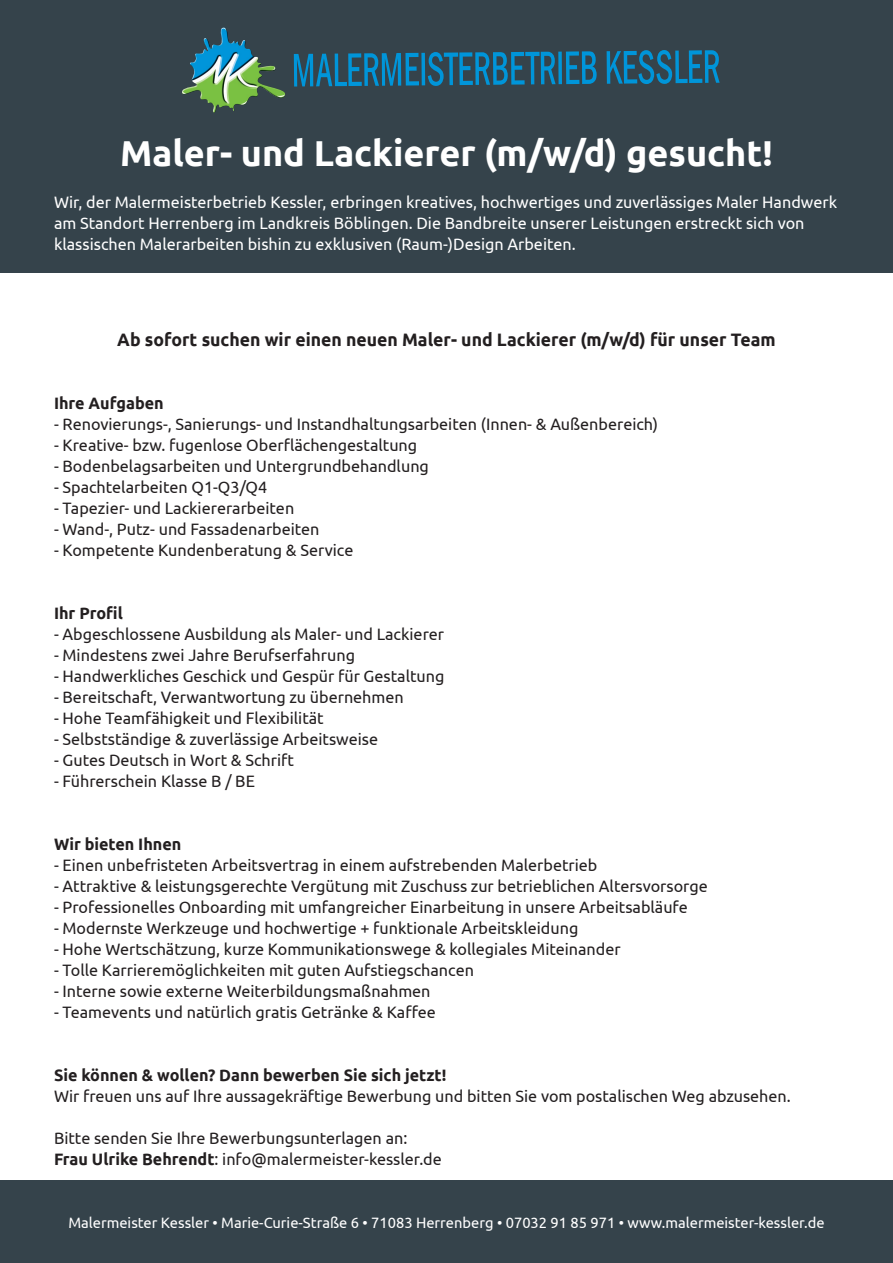
<style>
.page{position:relative;width:893px;height:1263px;background:#fff}
.page>*{position:absolute;margin:0;border:0;box-sizing:border-box;transform-origin:0 0}
.t1{font:700 36px "Ubuntu";color:#fff}
.t2{font:700 18px "Ubuntu";color:#231f20}
.t3{font:16.5px/21px "Ubuntu";color:#231f20}
.t4{font:16.5px/21px "Ubuntu";color:#fff}
.t5{font:700 16.5px "Ubuntu";color:#231f20}
.t6{font:15px "Ubuntu";color:#fff}
.s1{font-weight:700}
</style>
<div class="page">
<div style="left:0;top:1180px;width:893px;height:83px;background:#35434b"></div>
<div style="left:0;top:0;width:893px;height:218px;background:#35434b"></div>
<div style="left:0;top:190px;width:893px;height:83px;background:#35434b"></div>
<svg style="left:294px;top:50px;width:426px;height:37px"></svg>
<img style="left:182px;top:28px;width:103px;height:85px">
<h1 class="t1" style="left:120px;top:131px;width:654px">Maler- und Lackierer (m/w/d) gesucht!</h1>
<p class="t4" style="left:54px;top:191px;width:785px">Wir, der Malermeisterbetrieb Kessler, erbringen kreatives, hochwertiges und zuverlässiges Maler Handwerk am Standort Herrenberg im Landkreis Böblingen. Die Bandbreite unserer Leistungen erstreckt sich von klassischen Malerarbeiten bishin zu exklusiven (Raum-)Design Arbeiten.</p>
<p class="t2" style="left:117px;top:329px;width:660px">Ab sofort suchen wir einen neuen Maler- und Lackierer (m/w/d) für unser Team</p>
<p class="t5" style="left:54px;top:393px;width:111px">Ihre Aufgaben</p>
<p class="t3" style="left:54px;top:413px;width:606px">- Renovierungs-, Sanierungs- und Instandhaltungsarbeiten (Innen- &amp; Außenbereich)</p>
<p class="t3" style="left:54px;top:434px;width:365px">- Kreative- bzw. fugenlose Oberflächengestaltung</p>
<p class="t3" style="left:54px;top:455px;width:376px">- Bodenbelagsarbeiten und Untergrundbehandlung</p>
<p class="t3" style="left:54px;top:476px;width:215px">- Spachtelarbeiten Q1-Q3/Q4</p>
<p class="t3" style="left:54px;top:497px;width:242px">- Tapezier- und Lackiererarbeiten</p>
<p class="t3" style="left:54px;top:518px;width:267px">- Wand-, Putz- und Fassadenarbeiten</p>
<p class="t3" style="left:54px;top:539px;width:301px">- Kompetente Kundenberatung &amp; Service</p>
<p class="t5" style="left:54px;top:603px;width:70px">Ihr Profil</p>
<p class="t3" style="left:54px;top:623px;width:392px">- Abgeschlossene Ausbildung als Maler- und Lackierer</p>
<p class="t3" style="left:54px;top:644px;width:302px">- Mindestens zwei Jahre Berufserfahrung</p>
<p class="t3" style="left:54px;top:665px;width:392px">- Handwerkliches Geschick und Gespür für Gestaltung</p>
<p class="t3" style="left:54px;top:686px;width:351px">- Bereitschaft, Verwantwortung zu übernehmen</p>
<p class="t3" style="left:54px;top:707px;width:271px">- Hohe Teamfähigkeit und Flexibilität</p>
<p class="t3" style="left:54px;top:728px;width:326px">- Selbstständige &amp; zuverlässige Arbeitsweise</p>
<p class="t3" style="left:54px;top:749px;width:241px">- Gutes Deutsch in Wort &amp; Schrift</p>
<p class="t3" style="left:54px;top:770px;width:202px">- Führerschein Klasse B / BE</p>
<p class="t5" style="left:54px;top:834px;width:129px">Wir bieten Ihnen</p>
<p class="t3" style="left:54px;top:854px;width:545px">- Einen unbefristeten Arbeitsvertrag in einem aufstrebenden Malerbetrieb</p>
<p class="t3" style="left:54px;top:875px;width:655px">- Attraktive &amp; leistungsgerechte Vergütung mit Zuschuss zur betrieblichen Altersvorsorge</p>
<p class="t3" style="left:54px;top:896px;width:635px">- Professionelles Onboarding mit umfangreicher Einarbeitung in unsere Arbeitsabläufe</p>
<p class="t3" style="left:54px;top:917px;width:526px">- Modernste Werkzeuge und hochwertige + funktionale Arbeitskleidung</p>
<p class="t3" style="left:54px;top:938px;width:568px">- Hohe Wertschätzung, kurze Kommunikationswege &amp; kollegiales Miteinander</p>
<p class="t3" style="left:54px;top:959px;width:422px">- Tolle Karrieremöglichkeiten mit guten Aufstiegschancen</p>
<p class="t3" style="left:54px;top:980px;width:378px">- Interne sowie externe Weiterbildungsmaßnahmen</p>
<p class="t3" style="left:54px;top:1001px;width:383px">- Teamevents und natürlich gratis Getränke &amp; Kaffee</p>
<p class="t5" style="left:54px;top:1065px;width:394px">Sie können &amp; wollen? Dann bewerben Sie sich jetzt!</p>
<p class="t3" style="left:54px;top:1085px;width:738px">Wir freuen uns auf Ihre aussagekräftige Bewerbung und bitten Sie vom postalischen Weg abzusehen.</p>
<p class="t3" style="left:54px;top:1127px;width:389px">Bitte senden Sie Ihre Bewerbungsunterlagen an:<br><span class="s1">Frau Ulrike Behrendt</span>: info@malermeister-kessler.de</p>
<p class="t6" style="left:68px;top:1214px;width:758px">Malermeister Kessler • Marie-Curie-Straße 6 • 71083 Herrenberg • 07032 91 85 971 • www.malermeister-kessler.de</p>
</div>
